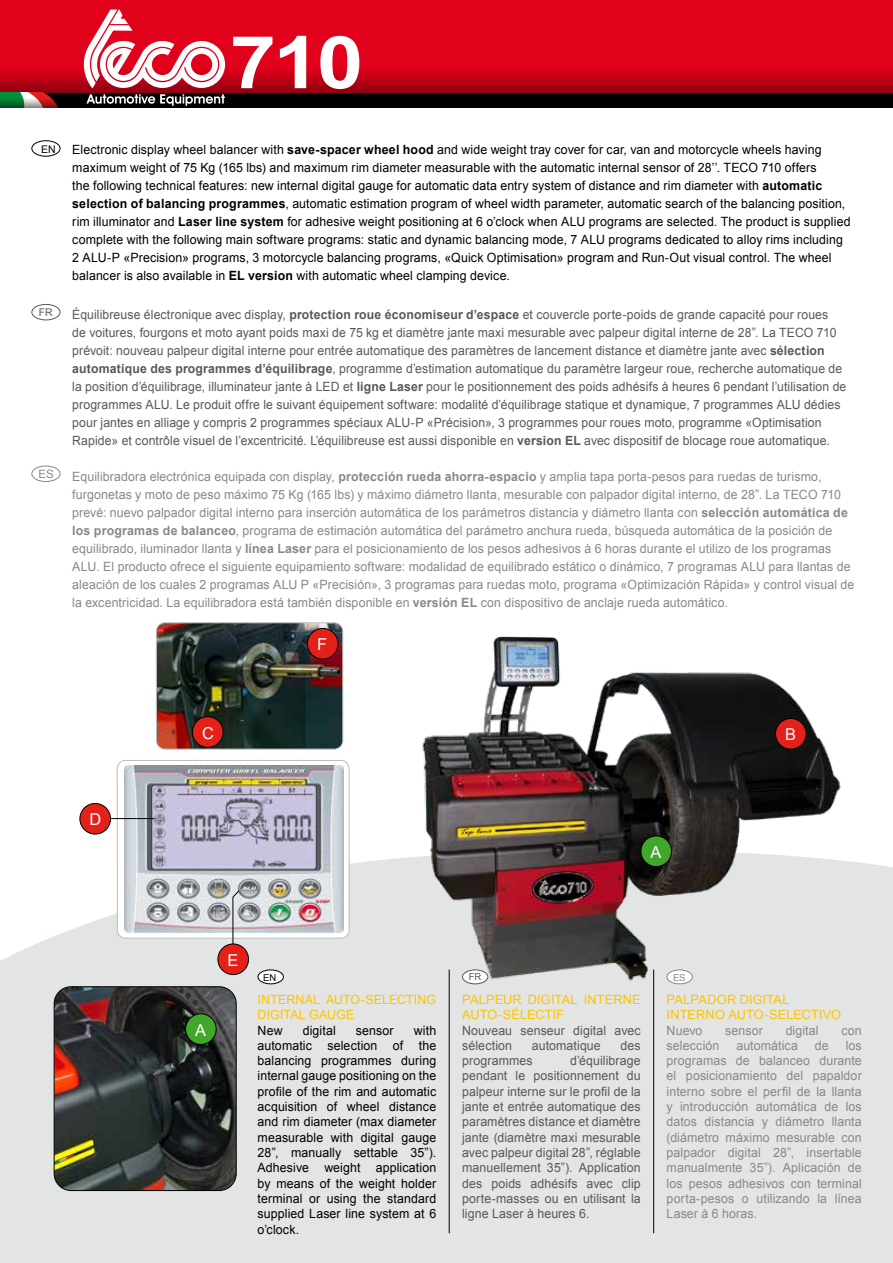
<style>
.page{position:relative;width:893px;height:1263px;background:#fff}
.page>*{position:absolute;margin:0;border:0;box-sizing:border-box;transform-origin:0 0}
.t1{font:700 72.75px "Arial";color:#fff;scale:1.15 1}
.t2{font:16.35px "Arial";color:#fff}
.t3{font:12.75px/15.3px "Arial";letter-spacing:.01em;color:#87888a}
.t4{font:12.75px/15.3px "Arial";letter-spacing:.01em;color:#000}
.t5{font:12.75px/18px "Arial";letter-spacing:.01em;color:#58585a;scale:.96 1}
.t6{font:12.75px/15.3px "Arial";letter-spacing:.01em;color:#58585a}
.t7{font:12.75px/15.3px "Arial";letter-spacing:.01em;color:#fcc400}
.t8{font:11.55px "Arial";color:#87888a}
.t9{font:10.5px "Arial";color:#000}
.t10{font:10.5px "Arial";color:#58585a}
.t11{font:9.45px "Arial";color:#000}
.t12{font:9.45px "Arial";color:#58585a}
.t13{font:9.45px "Arial";color:#87888a}
.s1{font-weight:700}
</style>
<div class="page">
<div style="left:0;top:0;width:893px;height:68px;background:#e2011a"></div>
<div style="left:0;top:839px;width:893px;height:424px;background:#e3e4e4"></div>
<svg style="left:225px;top:68px;width:668px;height:25px;background:#b80014"></svg>
<div style="left:0;top:93px;width:893px;height:15px;background:#000"></div>
<svg style="left:0;top:10px;width:225px;height:98px"></svg>
<img style="left:416px;top:636px;width:427px;height:350px">
<img style="left:54px;top:987px;width:182px;height:203px">
<div style="left:54px;top:986px;width:182px;height:205px;border:1px solid #000;border-radius:17px"></div>
<div style="left:775px;top:718px;width:31px;height:31px;background:#e32119;border-radius:50%"></div>
<div style="left:775px;top:718px;width:31px;height:31px;border:1px solid #000;border-radius:50%"></div>
<div style="left:186px;top:1014px;width:30px;height:30px;background:#41a62b;border-radius:50%"></div>
<div style="left:185px;top:1014px;width:31px;height:30px;border:1px solid #000;border-radius:50%"></div>
<img style="left:156px;top:623px;width:187px;height:126px">
<div style="left:156px;top:623px;width:187px;height:126px;border:1px solid #bbbcbd;border-radius:9px"></div>
<div style="left:192px;top:717px;width:31px;height:30px;background:#e32119;border-radius:50%"></div>
<div style="left:192px;top:716px;width:31px;height:31px;border:1px solid #000;border-radius:50%"></div>
<div style="left:307px;top:628px;width:31px;height:31px;background:#e32119;border-radius:50%"></div>
<div style="left:307px;top:628px;width:31px;height:31px;border:1px solid #000;border-radius:50%"></div>
<div style="left:117px;top:760px;width:232px;height:178px;background:#fff;border-radius:8px"></div>
<div style="left:117px;top:760px;width:232px;height:178px;border:1px solid #bbbcbd;border-radius:8px"></div>
<img style="left:125px;top:765px;width:218px;height:168px">
<div style="left:641px;top:836px;width:30px;height:30px;background:#41a62b;border-radius:50%"></div>
<div style="left:641px;top:836px;width:31px;height:31px;border:1px solid #000;border-radius:50%"></div>
<svg style="left:233px;top:890px;width:6px;height:55px"></svg>
<hr style="left:108px;top:818px;width:46px;height:1px;background:#000">
<div style="left:80px;top:803px;width:31px;height:31px;background:#e32119;border-radius:50%"></div>
<div style="left:80px;top:803px;width:31px;height:31px;border:1px solid #000;border-radius:50%"></div>
<div style="left:218px;top:944px;width:31px;height:30px;background:#e32119;border-radius:50%"></div>
<div style="left:218px;top:944px;width:31px;height:31px;border:1px solid #000;border-radius:50%"></div>
<div style="left:31px;top:140px;width:29px;height:17px;border:1px solid #000;border-radius:50%"></div>
<div style="left:31px;top:304px;width:29px;height:16px;border:1px solid #58585a;border-radius:50%"></div>
<div style="left:31px;top:466px;width:29px;height:16px;border:1px solid #87888a;border-radius:50%"></div>
<hr style="left:449px;top:969px;width:1px;height:264px;background:#000">
<hr style="left:653px;top:969px;width:1px;height:264px;background:#000">
<div style="left:258px;top:970px;width:25px;height:14px;background:#fff;border-radius:50%"></div>
<div style="left:258px;top:969px;width:26px;height:15px;border:1px solid #000;border-radius:50%"></div>
<div style="left:462px;top:970px;width:26px;height:14px;background:#fff;border-radius:50%"></div>
<div style="left:462px;top:969px;width:26px;height:15px;border:1px solid #58585a;border-radius:50%"></div>
<div style="left:667px;top:970px;width:25px;height:14px;background:#fff;border-radius:50%"></div>
<div style="left:667px;top:969px;width:26px;height:15px;border:1px solid #87888a;border-radius:50%"></div>
<h1 class="t1" style="left:230px;top:15px;width:118px">710</h1>
<p class="t9" style="left:41px;top:142px;width:16px">EN</p>
<p class="t10" style="left:39px;top:306px;width:15px">FR</p>
<p class="t8" style="left:38px;top:467px;width:17px">ES</p>
<p class="t4" style="left:72px;top:141px;width:780px;line-height:18px">Electronic display wheel balancer with <span class="s1">save-spacer wheel hood</span> and wide weight tray cover for car, van and motorcycle wheels having maximum weight of 75 Kg (165 lbs) and maximum rim diameter measurable with the automatic internal sensor of 28’’. TECO 710 offers<br>the following technical features: new internal digital gauge for automatic data entry system of distance and rim diameter with <span class="s1">automatic selection of balancing programmes</span>, automatic estimation program of wheel width parameter, automatic search of the balancing position, rim illuminator and <span class="s1">Laser line system</span> for adhesive weight positioning at 6 o’clock when ALU programs are selected. The product is supplied complete with the following main software programs: static and dynamic balancing mode, 7 ALU programs dedicated to alloy rims including 2 ALU-P «Precision» programs, 3 motorcycle balancing programs, «Quick Optimisation» program and Run-Out visual control. The wheel balancer is also available in <span class="s1">EL version</span> with automatic wheel clamping device.</p>
<p class="t5" style="left:72px;top:306px;width:808px">Équilibreuse électronique avec display, <span class="s1">protection roue économiseur d’espace</span> et couvercle porte-poids de grande capacité pour roues<br>de voitures, fourgons et moto ayant poids maxi de 75 kg et diamètre jante maxi mesurable avec palpeur digital interne de 28”. La TECO 710 prévoit: nouveau palpeur digital interne pour entrée automatique des paramètres de lancement distance et diamètre jante avec <span class="s1">sélection automatique des programmes d’équilibrage</span>, programme d’estimation automatique du paramètre largeur roue, recherche automatique de la position d’équilibrage, illuminateur jante à LED et <span class="s1">ligne Laser</span> pour le positionnement des poids adhésifs à heures 6 pendant l’utilisation de programmes ALU. Le produit offre le suivant équipement software: modalité d’équilibrage statique et dynamique, 7 programmes ALU dédies pour jantes en alliage y compris 2 programmes spéciaux ALU-P «Précision», 3 programmes pour roues moto, programme «Optimisation Rapide» et contrôle visuel de l’excentricité. L’équilibreuse est aussi disponible en <span class="s1">version EL</span> avec dispositif de blocage roue automatique.</p>
<p class="t3" style="left:72px;top:468px;width:784px;line-height:18px">Equilibradora electrónica equipada con display, <span class="s1">protección rueda ahorra-espacio</span> y amplia tapa porta-pesos para ruedas de turismo, furgonetas y moto de peso máximo 75 Kg (165 lbs) y máximo diámetro llanta, mesurable con palpador digital interno, de 28”. La TECO 710 prevé: nuevo palpador digital interno para inserción automática de los parámetros distancia y diámetro llanta con <span class="s1">selección automática de los programas de balanceo</span>, programa de estimación automática del parámetro anchura rueda, búsqueda automática de la posición de equilibrado, iluminador llanta y <span class="s1">línea Laser</span> para el posicionamiento de los pesos adhesivos à 6 horas durante el utilizo de los programas ALU. El producto ofrece el siguiente equipamiento software: modalidad de equilibrado estático o dinámico, 7 programas ALU para llantas de aleación de los cuales 2 programas ALU P «Precisión», 3 programas para ruedas moto, programa «Optimización Rápida» y control visual de la excentricidad. La equilibradora está también disponible en <span class="s1">versión EL</span> con dispositivo de anclaje rueda automático.</p>
<p class="t2" style="left:317px;top:634px;width:12px">F</p>
<p class="t2" style="left:89px;top:809px;width:13px">D</p>
<p class="t2" style="left:202px;top:722px;width:13px">C</p>
<p class="t2" style="left:650px;top:841px;width:12px">A</p>
<p class="t2" style="left:785px;top:724px;width:12px">B</p>
<p class="t2" style="left:195px;top:1019px;width:12px">A</p>
<p class="t2" style="left:228px;top:949px;width:12px">E</p>
<p class="t11" style="left:263px;top:971px;width:15px">EN</p>
<p class="t7" style="left:258px;top:992px;width:180px">INTERNAL AUTO-SELECTING<br>DIGITAL GAUGE</p>
<p class="t4" style="left:258px;top:1022px;width:26px">New</p>
<p class="t4" style="left:303px;top:1022px;width:35px">digital</p>
<p class="t4" style="left:356px;top:1022px;width:39px">sensor</p>
<p class="t4" style="left:258px;top:1022px;width:180px;text-align:justify;text-indent:156px">with automatic selection of the balancing programmes during internal gauge positioning on the profile of the rim and automatic acquisition of wheel distance and rim diameter (max diameter measurable with digital gauge 28”, manually settable 35”).<br>Adhesive weight application by means of the weight holder terminal or using the standard supplied Laser line system at 6 o’clock.</p>
<p class="t12" style="left:469px;top:971px;width:14px">FR</p>
<p class="t7" style="left:462px;top:992px;width:180px">PALPEUR DIGITAL INTERNE<br>AUTO-SÉLECTIF</p>
<p class="t6" style="left:462px;top:1022px;width:180px">Nouveau senseur digital avec sélection</p>
<p class="t6" style="left:532px;top:1038px;width:70px">automatique</p>
<p class="t6" style="left:620px;top:1038px;width:22px">des</p>
<p class="t6" style="left:462px;top:1053px;width:180px;text-align:justify;text-indent:108px">d’équilibrage pendant le positionnement du palpeur interne sur le profil de la jante et entrée automatique des paramètres distance et diamètre jante (diamètre maxi mesurable avec palpeur digital 28”, réglable manuellement 35”). Application des poids adhésifs avec clip porte-masses ou en utilisant la ligne Laser à heures 6.</p>
<p class="t6" style="left:462px;top:1053px;width:72px">programmes</p>
<p class="t13" style="left:673px;top:971px;width:14px">ES</p>
<p class="t7" style="left:667px;top:992px;width:176px">PALPADOR DIGITAL<br>INTERNO AUTO-SELECTIVO</p>
<p class="t3" style="left:667px;top:1022px;width:37px">Nuevo</p>
<p class="t3" style="left:725px;top:1022px;width:39px">sensor</p>
<p class="t3" style="left:786px;top:1022px;width:35px">digital</p>
<p class="t3" style="left:841px;top:1022px;width:22px">con</p>
<p class="t3" style="left:667px;top:1038px;width:54px">selección</p>
<p class="t3" style="left:736px;top:1038px;width:63px">automática</p>
<p class="t3" style="left:815px;top:1038px;width:15px">de</p>
<p class="t3" style="left:667px;top:1038px;width:197px;text-align:justify;text-indent:179px">los programas de balanceo durante el posicionamiento del papaldor interno sobre el perfil de la llanta y introducción automática de los datos distancia y diámetro llanta (diámetro máximo mesurable con palpador digital 28”, insertable manualmente 35”). Aplicación de los pesos adhesivos con terminal porta-pesos o utilizando la línea Laser à 6 horas.</p>
</div>
